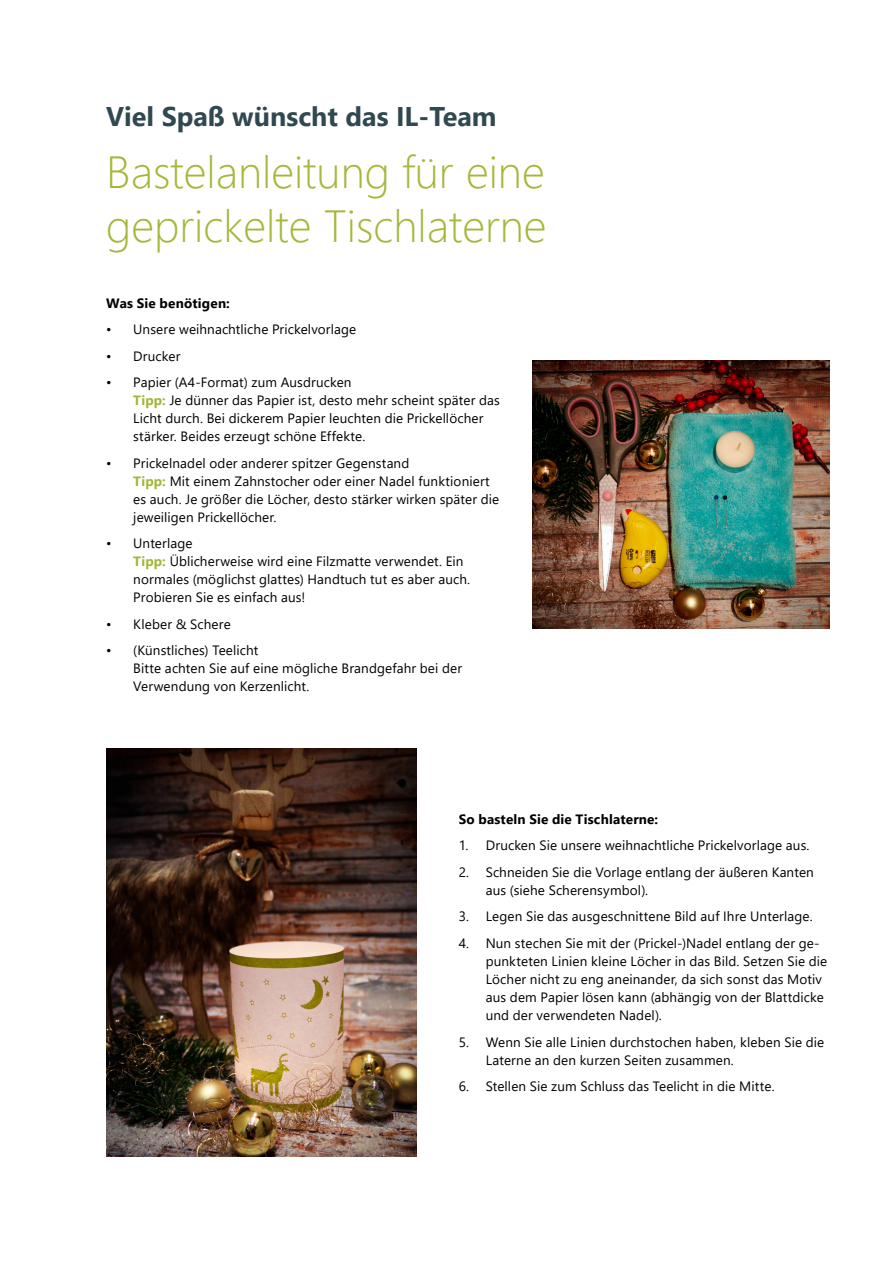
<style>
.page{position:relative;width:893px;height:1263px;background:#fff}
.page>*{position:absolute;margin:0;border:0;box-sizing:border-box;transform-origin:0 0}
.t1{font:300 45px/54px "Segoe UI";color:#a7b639}
.t2{font:700 27px "Segoe UI";color:#304850}
.t3{font:13.5px/18px "Segoe UI";letter-spacing:.01em;color:#000}
.Fliesstext{font:700 13.5px "Segoe UI";letter-spacing:.015em;color:#000}
.s1{font-weight:700;color:#a0b739}
</style>
<div class="page">
<img style="left:106px;top:748px;width:311px;height:409px">
<img style="left:532px;top:361px;width:297px;height:267px">
<p class="t2" style="left:106px;top:91px;width:392px">Viel Spaß wünscht das IL-Team</p>
<p class="t1" style="left:106px;top:141px;width:442px">Bastelanleitung für eine geprickelte Tischlaterne</p>
<p class="Fliesstext" style="left:106px;top:290px;width:125px">Was Sie benötigen:</p>
<p class="t3" style="left:106px;top:319px;width:252px">• Unsere weihnachtliche Prickelvorlage</p>
<p class="t3" style="left:106px;top:345px;width:76px">• Drucker</p>
<p class="t3" style="left:133px;top:372px;width:368px;text-indent:-27px">• Papier (A4-Format) zum Ausdrucken<br><span class="s1">Tipp:</span> Je dünner das Papier ist, desto mehr scheint später das Licht durch. Bei dickerem Papier leuchten die Prickellöcher stärker. Beides erzeugt schöne Effekte.</p>
<p class="t3" style="left:133px;top:452px;width:367px;text-indent:-27px">• Prickelnadel oder anderer spitzer Gegenstand<br><span class="s1">Tipp:</span> Mit einem Zahnstocher oder einer Nadel funktioniert es auch. Je größer die Löcher, desto stärker wirken später die jeweiligen Prickellöcher.</p>
<p class="t3" style="left:133px;top:533px;width:338px;text-indent:-27px">• Unterlage<br><span class="s1">Tipp:</span> Üblicherweise wird eine Filzmatte verwendet. Ein normales (möglichst glattes) Handtuch tut es aber auch.<br>Probieren Sie es einfach aus!</p>
<p class="t3" style="left:106px;top:614px;width:126px">• Kleber &amp; Schere</p>
<p class="t3" style="left:133px;top:640px;width:330px;text-indent:-27px">• (Künstliches) Teelicht<br>Bitte achten Sie auf eine mögliche Brandgefahr bei der<br>Verwendung von Kerzenlicht.</p>
<p class="Fliesstext" style="left:459px;top:806px;width:201px">So basteln Sie die Tischlaterne:</p>
<p class="t3" style="left:459px;top:835px;width:352px">1. Drucken Sie unsere weihnachtliche Prickelvorlage aus.</p>
<p class="t3" style="left:486px;top:862px;width:330px;text-indent:-27px">2. Schneiden Sie die Vorlage entlang der äußeren Kanten aus (siehe Scherensymbol).</p>
<p class="t3" style="left:459px;top:906px;width:355px">3. Legen Sie das ausgeschnittene Bild auf Ihre Unterlage.</p>
<p class="t3" style="left:486px;top:933px;width:343px;text-indent:-27px">4. Nun stechen Sie mit der (Prickel-)Nadel entlang der ge&shy;punkteten Linien kleine Löcher in das Bild. Setzen Sie die Löcher nicht zu eng aneinander, da sich sonst das Motiv aus dem Papier lösen kann (abhängig von der Blattdicke und der verwendeten Nadel).</p>
<p class="t3" style="left:486px;top:1031px;width:340px;text-indent:-27px">5. Wenn Sie alle Linien durchstochen haben, kleben Sie die<br>Laterne an den kurzen Seiten zusammen.</p>
<p class="t3" style="left:459px;top:1076px;width:317px">6. Stellen Sie zum Schluss das Teelicht in die Mitte.</p>
</div>
